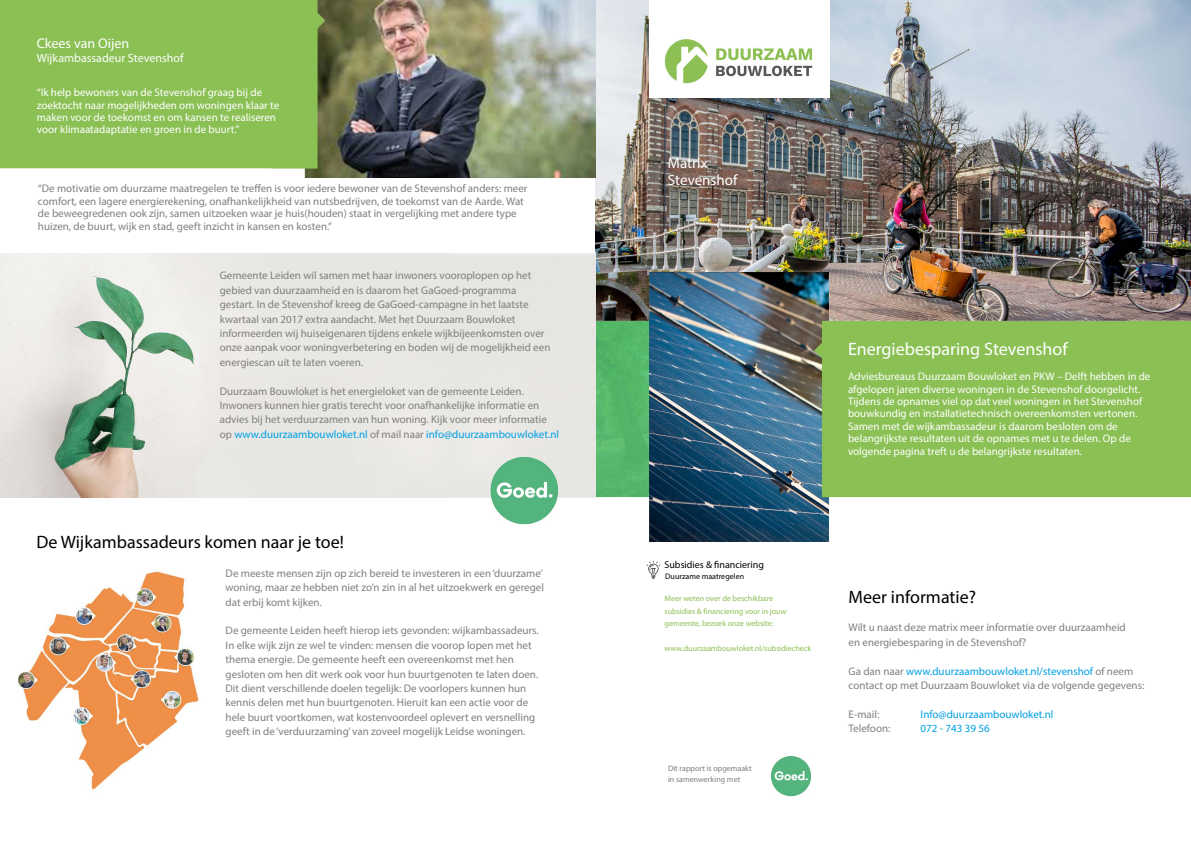
<style>
.page{position:relative;width:1191px;height:842px;background:#fff}
.page>*{position:absolute;margin:0;border:0;box-sizing:border-box;transform-origin:0 0}
.t1{font:18px "Myriad Pro";color:#000}
.t2{font:18px "Myriad Pro";color:#fff}
.t3{font:15px "Myriad Pro";color:#fff}
.t4{font:14px "Myriad Pro";color:#fff}
.t5{font:12px "Myriad Pro";color:#fff}
.t6{font:11px/14.4px "Myriad Pro";color:#7f7f7f}
.t7{font:11px/12.4px "Myriad Pro";color:#fff}
.t8{font:11px "Myriad Pro";color:#009fe3}
.t9{font:10px "Myriad Pro";color:#000}
.t10{font:8px/12.4px "Myriad Pro";color:#8cbf52}
.t11{font:8px/11px "Myriad Pro";color:#7f7f7f}
.t12{font:8px "Myriad Pro";color:#000}
.s1{color:#009fe3}
</style>
<div class="page">
<img style="left:595px;top:0;width:596px;height:272px">
<img style="left:587px;top:272px;width:604px;height:269px">
<img style="left:649px;top:0;width:180px;height:97px">
<svg style="left:646px;top:561px;width:14px;height:18px"></svg>
<img style="left:771px;top:756px;width:40px;height:41px">
<img style="left:0;top:0;width:595px;height:177px">
<img style="left:0;top:253px;width:450px;height:244px">
<img style="left:18px;top:571px;width:181px;height:220px">
<img style="left:483px;top:447px;width:84px;height:78px">
<p class="t4" style="left:37px;top:35px;width:94px">Ckees van Oijen</p>
<p class="t5" style="left:37px;top:50px;width:148px">Wijkambassadeur Stevenshof</p>
<p class="t7" style="left:37px;top:86px;width:244px">“Ik help bewoners van de Stevenshof graag bij de zoektocht naar mogelijkheden om woningen klaar te maken voor de toekomst en om kansen te realiseren voor klimaatadaptatie en groen in de buurt.”</p>
<p class="t6" style="left:38px;top:182px;width:491px;line-height:12.4px">“De motivatie om duurzame maatregelen te treffen is voor iedere bewoner van de Stevenshof anders: meer comfort, een lagere energierekening, onafhankelijkheid van nutsbedrijven, de toekomst van de Aarde. Wat de beweegredenen ook zijn, samen uitzoeken waar je huis(houden) staat in vergelijking met andere type huizen, de buurt, wijk en stad, geeft inzicht in kansen en kosten.”</p>
<p class="t6" style="left:220px;top:268px;width:332px">Gemeente Leiden wil samen met haar inwoners vooroplopen op het gebied van duurzaamheid en is daarom het GaGoed-programma gestart. In de Stevenshof kreeg de GaGoed-campagne in het laatste kwartaal van 2017 extra aandacht. Met het Duurzaam Bouwloket informeerden wij huiseigenaren tijdens enkele wijkbijeenkomsten over onze aanpak voor woningverbetering en boden wij de mogelijkheid een energiescan uit te laten voeren.</p>
<p class="t6" style="left:220px;top:383px;width:341px">Duurzaam Bouwloket is het energieloket van de gemeente Leiden.<br>Inwoners kunnen hier gratis terecht voor onafhankelijke informatie en advies bij het verduurzamen van hun woning. Kijk voor meer informatie op <span class="s1">www.duurzaambouwloket.nl</span> of mail naar <span class="s1">info@duurzaambouwloket.nl</span></p>
<h1 class="t1" style="left:37px;top:531px;width:309px">De Wijkambassadeurs komen naar je toe!</h1>
<p class="t6" style="left:226px;top:566px;width:320px;text-align:justify">De meeste mensen zijn op zich bereid te investeren in een ‘duurzame’ woning, maar ze hebben niet zo’n zin in al het uitzoekwerk en geregel dat erbij komt kijken.</p>
<p class="t6" style="left:226px;top:623px;width:315px">De gemeente Leiden heeft hierop iets gevonden: wijkambassadeurs.<br>In elke wijk zijn ze wel te vinden: mensen die voorop lopen met het thema energie. De gemeente heeft een overeenkomst met hen gesloten om hen dit werk ook voor hun buurtgenoten te laten doen.<br>Dit dient verschillende doelen tegelijk: De voorlopers kunnen hun kennis delen met hun buurtgenoten. Hieruit kan een actie voor de hele buurt voortkomen, wat kostenvoordeel oplevert en versnelling geeft in de ‘verduurzaming’ van zoveel mogelijk Leidse woningen.</p>
<h2 class="t3" style="left:668px;top:154px;width:41px">Matrix</h2>
<h2 class="t3" style="left:668px;top:170px;width:71px">Stevenshof</h2>
<h1 class="t2" style="left:848px;top:338px;width:221px">Energiebesparing Stevenshof</h1>
<p class="t7" style="left:848px;top:370px;width:304px">Adviesbureaus Duurzaam Bouwloket en PKW – Delft hebben in de afgelopen jaren diverse woningen in de Stevenshof doorgelicht.<br>Tijdens de opnames viel op dat veel woningen in het Stevenshof bouwkundig en installatietechnisch overeenkomsten vertonen.<br>Samen met de wijkambassadeur is daarom besloten om de belangrijkste resultaten uit de opnames met u te delen. Op de volgende pagina treft u de belangrijkste resultaten.</p>
<p class="t9" style="left:664px;top:558px;width:101px">Subsidies &amp; financiering</p>
<p class="t12" style="left:665px;top:571px;width:80px">Duurzame maatregelen</p>
<p class="t10" style="left:664px;top:592px;width:123px">Meer weten over de beschikbare subsidies &amp; financiering voor in jouw gemeente, bezoek onze website:</p>
<p class="t10" style="left:664px;top:642px;width:148px">www.duurzaambouwloket.nl/subsidiecheck</p>
<p class="t11" style="left:668px;top:762px;width:85px">Dit rapport is opgemaakt in samenwerking met</p>
<h1 class="t1" style="left:848px;top:585px;width:129px">Meer informatie?</h1>
<p class="t6" style="left:848px;top:620px;width:279px">Wilt u naast deze matrix meer informatie over duurzaamheid en energiebesparing in de Stevenshof?</p>
<p class="t6" style="left:848px;top:663px;width:297px">Ga dan naar <span class="s1">www.duurzaambouwloket.nl/stevenshof</span> of neem contact op met Duurzaam Bouwloket via de volgende gegevens:</p>
<p class="t6" style="left:848px;top:707px;width:32px">E-mail:</p>
<p class="t8" style="left:920px;top:707px;width:134px">Info@duurzaambouwloket.nl</p>
<p class="t6" style="left:848px;top:721px;width:43px">Telefoon:</p>
<p class="t8" style="left:920px;top:722px;width:71px">072 - 743 39 56</p>
</div>
